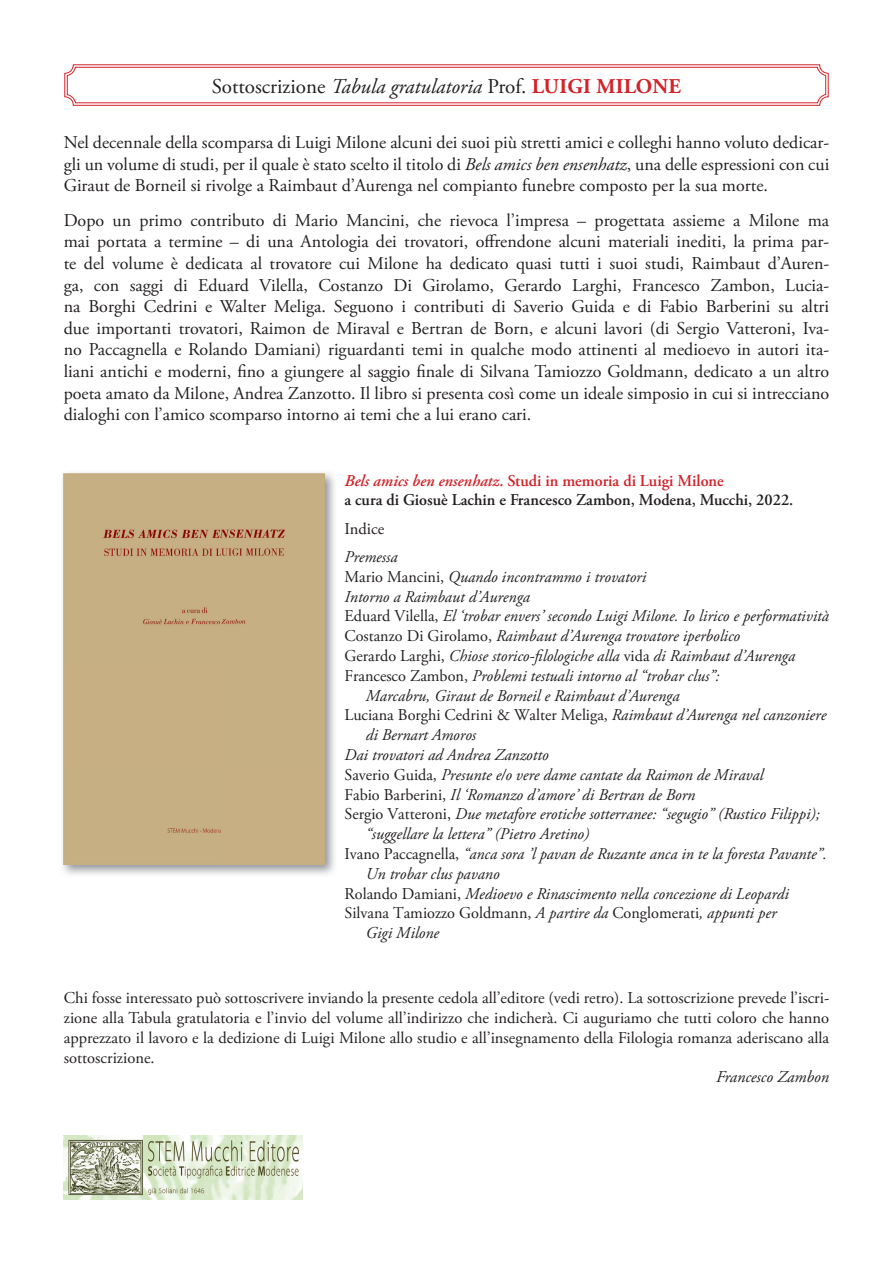
<style>
.page{position:relative;width:893px;height:1263px;background:#fff}
.page>*{position:absolute;margin:0;border:0;box-sizing:border-box;transform-origin:0 0}
.t1{font:21px "Adobe Garamond Pro";color:#231f20}
.t2{font:18px/21.6px "Adobe Garamond Pro";color:#231f20;text-align:justify}
.t3{font:italic 16.5px "Adobe Garamond Pro";color:#231f20}
.t4{font:16.5px/19.8px "Adobe Garamond Pro";color:#231f20;text-align:justify}
.t5{font:600 16.5px/19.8px "Adobe Garamond Pro";color:#231f20}
.s1{font-style:italic}
.s2{font-weight:700;color:#d1232a}
.s3{font-style:italic;color:#d1232a}
.s4{color:#d1232a}
.s5{font-style:normal}
</style>
<div class="page">
<svg style="left:64px;top:64px;width:765px;height:42px"></svg>
<div style="left:67px;top:67px;width:759px;height:36px;border:1px solid #d1232a;border-radius:8px"></div>
<img style="left:64px;top:1135px;width:239px;height:64px">
<img style="left:62px;top:472px;width:273px;height:403px">
<div style="left:64px;top:473px;width:261px;height:392px;background:#c7af84"></div>
<p class="t1" style="left:212px;top:73px;width:471px">Sottoscrizione <span class="s1">Tabula gratulatoria</span> Prof. <span class="s2">LUIGI MILONE</span></p>
<p class="t2" style="left:64px;top:132px;width:767px">Nel decennale della scomparsa di Luigi Milone alcuni dei suoi più stretti amici e colleghi hanno voluto dedicar&shy;gli un volume di studi, per il quale è stato scelto il titolo di <span class="s1">Bels amics ben ensenhatz</span>, una delle espressioni con cui Giraut de Borneil si rivolge a Raimbaut d’Aurenga nel compianto funebre composto per la sua morte.</p>
<p class="t2" style="left:64px;top:210px;width:767px">Dopo un primo contributo di Mario Mancini, che rievoca l’impresa – progettata assieme a Milone ma mai portata a termine – di una Antologia dei trovatori, offrendone alcuni materiali inediti, la prima par&shy;te del volume è dedicata al trovatore cui Milone ha dedicato quasi tutti i suoi studi, Raimbaut d’Auren&shy;ga, con saggi di Eduard Vilella, Costanzo Di Girolamo, Gerardo Larghi, Francesco Zambon, Lucia&shy;na Borghi Cedrini e Walter Meliga. Seguono i contributi di Saverio Guida e di Fabio Barberini su altri due importanti trovatori, Raimon de Miraval e Bertran de Born, e alcuni lavori (di Sergio Vatteroni, Iva&shy;no Paccagnella e Rolando Damiani) riguardanti temi in qualche modo attinenti al medioevo in autori ita&shy;liani antichi e moderni, fino a giungere al saggio finale di Silvana Tamiozzo Goldmann, dedicato a un altro poeta amato da Milone, Andrea Zanzotto. Il libro si presenta così come un ideale simposio in cui si intrecciano dialoghi con l’amico scomparso intorno ai temi che a lui erano cari.</p>
<p class="t5" style="left:344px;top:470px;width:450px"><span class="s3">Bels amics ben ensenhatz</span><span class="s4">. Studi in memoria di Luigi Milone<br></span>a cura di Giosuè Lachin e Francesco Zambon, Modena, Mucchi, 2022.</p>
<p class="t4" style="left:344px;top:519px;width:41px">Indice</p>
<p class="t3" style="left:344px;top:547px;width:55px">Premessa</p>
<p class="t3" style="left:344px;top:567px;width:303px"><span class="s5">Mario Mancini,</span> Quando incontrammo i trovatori</p>
<p class="t3" style="left:344px;top:586px;width:187px">Intorno a Raimbaut d’Aurenga</p>
<p class="t3" style="left:344px;top:606px;width:486px"><span class="s5">Eduard Vilella,</span> El ‘trobar envers’ secondo Luigi Milone. Io lirico e performatività</p>
<p class="t3" style="left:344px;top:626px;width:397px"><span class="s5">Costanzo Di Girolamo,</span> Raimbaut d’Aurenga trovatore iperbolico</p>
<p class="t3" style="left:344px;top:646px;width:452px"><span class="s5">Gerardo Larghi,</span> Chiose storico-filologiche alla <span class="s5">vida</span> di Raimbaut d’Aurenga</p>
<p class="t3" style="left:344px;top:666px;width:377px"><span class="s5">Francesco Zambon,</span> Problemi testuali intorno al “trobar clus”:</p>
<p class="t3" style="left:366px;top:685px;width:315px">Marcabru, Giraut de Borneil e Raimbaut d’Aurenga</p>
<p class="t4" style="left:344px;top:706px;width:483px">Luciana Borghi Cedrini &amp; Walter Meliga, <span class="s1">Raimbaut d’Aurenga nel canzoniere</span></p>
<p class="t3" style="left:366px;top:725px;width:112px">di Bernart Amoros</p>
<p class="t3" style="left:344px;top:745px;width:206px">Dai trovatori ad Andrea Zanzotto</p>
<p class="t3" style="left:344px;top:765px;width:421px"><span class="s5">Saverio Guida,</span> Presunte e/o vere dame cantate da Raimon de Miraval</p>
<p class="t3" style="left:344px;top:784px;width:352px"><span class="s5">Fabio Barberini,</span> Il ‘Romanzo d’amore’ di Bertran de Born</p>
<p class="t3" style="left:344px;top:804px;width:477px"><span class="s5">Sergio Vatteroni,</span> Due metafore erotiche sotterranee: “segugio” (Rustico Filippi);</p>
<p class="t3" style="left:366px;top:824px;width:225px">“suggellare la lettera” (Pietro Aretino)</p>
<p class="t3" style="left:344px;top:844px;width:484px"><span class="s5">Ivano Paccagnella,</span> “anca sora ’l pavan de Ruzante anca in te la foresta Pavante”.</p>
<p class="t3" style="left:366px;top:864px;width:135px">Un trobar clus pavano</p>
<p class="t3" style="left:344px;top:883px;width:446px"><span class="s5">Rolando Damiani,</span> Medioevo e Rinascimento nella concezione di Leopardi</p>
<p class="t4" style="left:344px;top:904px;width:434px">Silvana Tamiozzo Goldmann, <span class="s1">A partire da</span> Conglomerati<span class="s1">, appunti per</span></p>
<p class="t3" style="left:366px;top:923px;width:75px">Gigi Milone</p>
<p class="t4" style="left:64px;top:988px;width:767px">Chi fosse interessato può sottoscrivere inviando la presente cedola all’editore (vedi retro). La sottoscrizione prevede l’iscri&shy;zione alla Tabula gratulatoria e l’invio del volume all’indirizzo che indicherà. Ci auguriamo che tutti coloro che hanno apprezzato il lavoro e la dedizione di Luigi Milone allo studio e all’insegnamento della Filologia romanza aderiscano alla sottoscrizione.</p>
<p class="t3" style="left:716px;top:1067px;width:114px">Francesco Zambon</p>
</div>
